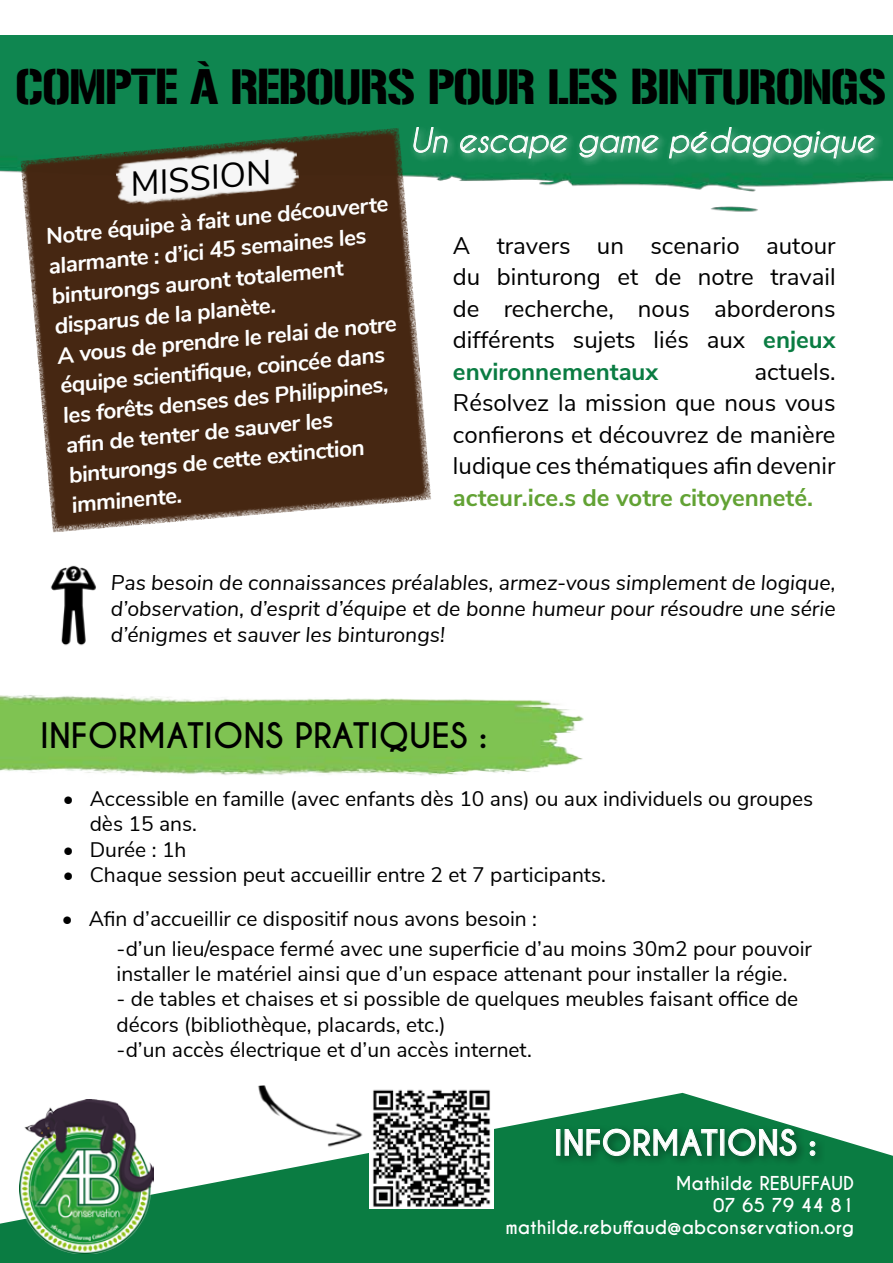
<style>
.page{position:relative;width:893px;height:1263px;background:#fff}
.page>*{position:absolute;margin:0;border:0;box-sizing:border-box;transform-origin:0 0}
.t1{font:43.5px "Gunplay";letter-spacing:-.03em;color:#000}
.t2{font:italic 34.5px "Nunito Sans";color:#000}
.t3{font:700 33px "Caviar Dreams";color:#000}
.t4{font:700 33px "Caviar Dreams";color:#fff}
.t5{font:italic 31.5px "Caviar Dreams";color:#fff}
.t6{font:24px/31.5px "Nunito Sans";color:#000;text-align:justify}
.t7{font:700 24px "Nunito Sans";color:#62a234}
.t8{font:italic 700 22.5px/29.8px "Nunito Sans";color:#fff}
.t9{font:italic 21.3px/25.5px "Nunito Sans";color:#000;text-align:justify}
.t10{font:21px/25.2px "Nunito Sans";color:#000}
.t11{font:700 18px/21.6px "Caviar Dreams";color:#fff;text-align:right}
.s1{font-weight:700;color:#0a7c42}
</style>
<div class="page">
<img style="left:1px;top:35px;width:892px;height:177px">
<img style="left:0;top:695px;width:584px;height:81px">
<div style="left:409px;top:123px;width:475px;height:45px;background:#fff;opacity:.75"></div>
<svg style="left:413px;top:127px;width:35px;height:26px"></svg>
<svg style="left:460px;top:135px;width:107px;height:24px;background:#5dad88"></svg>
<svg style="left:579px;top:135px;width:80px;height:23px;background:#65b18e"></svg>
<svg style="left:669px;top:127px;width:206px;height:32px;background:#4da57d"></svg>
<svg style="left:0;top:1093px;width:893px;height:170px;fill:#0a7c42"></svg>
<div style="left:551px;top:1123px;width:275px;height:43px;background:#000;opacity:.46"></div>
<div style="left:556px;top:1129px;width:4px;height:27px;border:1px solid #fff"></div>
<svg style="left:564px;top:1128px;width:154px;height:28px;background:#39855f"></svg>
<div style="left:720px;top:1129px;width:4px;height:27px;border:1px solid #fff"></div>
<svg style="left:728px;top:1128px;width:69px;height:28px;background:#3a8660"></svg>
<svg style="left:809px;top:1141px;width:7px;height:15px"></svg>
<img style="left:370px;top:1089px;width:123px;height:120px">
<svg style="left:21px;top:128px;width:410px;height:405px;background:#5a4632"></svg>
<img style="left:114px;top:134px;width:187px;height:84px">
<img style="left:19px;top:1100px;width:134px;height:153px">
<img style="left:50px;top:565px;width:46px;height:81px">
<img style="left:249px;top:1085px;width:129px;height:96px">
<h1 class="t1" style="left:15px;top:62px;width:843px">COMPTE À REBOURS POUR LES BINTURONGS</h1>
<h2 class="t2" style="left:128px;top:159px;width:143px;rotate:-5deg">MISSION</h2>
<p class="t8" style="left:42px;top:222px;width:348px;rotate:-6deg">Notre équipe à fait une découverte alarmante : d’ici 45 semaines les binturongs auront totalement disparus de la planète.<br>A vous de prendre le relai de notre équipe scientifi que, coincée dans les forêts denses des Philippines, afi n de tenter de sauver les binturongs de cette extinction imminente.</p>
<h3 class="t5" style="left:410px;top:122px;width:465px">Un escape game pédagogique</h3>
<p class="t6" style="left:453px;top:228px;width:384px">A travers un scenario autour du binturong et de notre travail de recherche, nous aborderons différents sujets liés aux <span class="s1">enjeux environnementaux</span></p>
<p class="t6" style="left:453px;top:354px;width:384px;text-indent:302px">actuels.<br>Résolvez la mission que nous vous confierons et découvrez de manière ludique ces thématiques afin devenir</p>
<p class="t7" style="left:453px;top:480px;width:362px">acteur.ice.s de votre citoyenneté.</p>
<p class="t9" style="left:111px;top:569px;width:726px">Pas besoin de connaissances préalables, armez-vous simplement de logique, d’observation, d’esprit d’équipe et de bonne humeur pour résoudre une série d’énigmes et sauver les binturongs!</p>
<h3 class="t3" style="left:40px;top:715px;width:449px">informations pratiques :</h3>
<p class="t10" style="left:90px;top:785px;width:725px;text-indent:-27px">• Accessible en famille (avec enfants dès 10 ans) ou aux individuels ou groupes dès 15 ans.</p>
<p class="t10" style="left:63px;top:835px;width:125px">• Durée : 1h</p>
<p class="t10" style="left:63px;top:860px;width:545px">• Chaque session peut accueillir entre 2 et 7 participants.</p>
<p class="t10" style="left:62px;top:904px;width:477px">• Afin d’accueillir ce dispositif nous avons besoin :</p>
<p class="t10" style="left:117px;top:935px;width:697px">-d’un lieu/espace fermé avec une superficie d’au moins 30m2 pour pouvoir installer le matériel ainsi que d’un espace attenant pour installer la régie.</p>
<p class="t10" style="left:117px;top:985px;width:683px">- de tables et chaises et si possible de quelques meubles faisant office de décors (bibliothèque, placards, etc.)<br>-d’un accès électrique et d’un accès internet.</p>
<h3 class="t4" style="left:554px;top:1123px;width:265px">I nformations :</h3>
<p class="t11" style="left:676px;top:1173px;width:126px">Mathilde REBUFFAU</p>
<p class="t11" style="left:505px;top:1173px;width:350px">D<br>07 65 79 44 81 mathilde.rebuffaud@abconservation.org</p>
</div>
